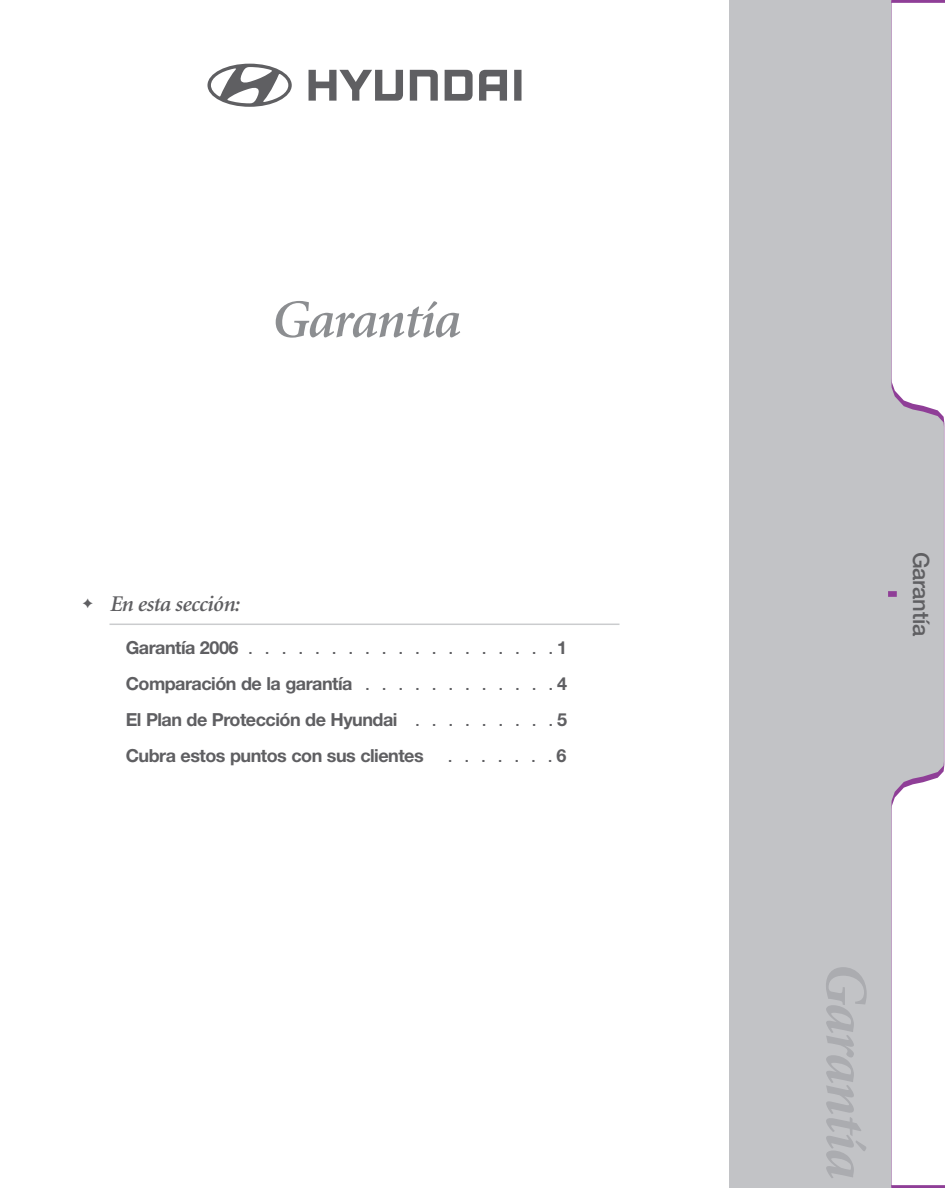
<style>
.page{position:relative;width:945px;height:1188px;background:#fff}
.page>*{position:absolute;margin:0;border:0;box-sizing:border-box;transform-origin:0 0}
.t1{font:italic 700 60px "Minion";color:#abacb0}
.t2{font:italic 600 54px "Minion";letter-spacing:-.025em;color:#8c8e91}
.t3{font:italic 600 22.5px "Minion";letter-spacing:-.025em;color:#5f5f62}
.t4{font:500 22.5px "Helvetica Neue";letter-spacing:-.015em;color:#5f5f62}
.t5{font:700 18px/36.2px "Helvetica Neue";letter-spacing:-.03em;color:#5f5f62;text-align:justify}
.t6{font:500 15px "Helvetica Neue";color:#5f5f62}
.s1{font-weight:700;font-size:18px}
.s2{font-weight:500;font-size:15px}
</style>
<div class="page">
<div style="left:729px;top:0;width:216px;height:1188px;background:#c2c3c6"></div>
<svg style="left:891px;top:0;width:54px;height:1188px"></svg>
<svg style="left:888px;top:593px;width:9px;height:2px"></svg>
<svg style="left:207px;top:64px;width:315px;height:43px"></svg>
<hr style="left:110px;top:624px;width:510px;height:1px;background:#cbccce">
<h2 class="t2" style="left:270px;top:298px;width:190px">Garantía</h2>
<p class="t3" style="left:82px;top:595px;width:159px">✦ En esta sección:</p>
<p class="t6" style="left:126px;top:643px;width:443px"><span class="s1">Garantía 2006</span> . . . . . . . . . . . . . . . . . . . <span class="s1">1</span></p>
<p class="t5" style="left:126px;top:667px;width:443px">Comparación de la garantía <span class="s2">. . . . . . . . . . . .</span> 4<br>El Plan de Protección de Hyundai <span class="s2">. . . . . . . . .</span> 5<br>Cubra estos puntos con sus clientes</p>
<p class="t6" style="left:448px;top:751px;width:120px">. . . . . . . <span class="s1">6</span></p>
<p class="t4" style="left:929px;top:552px;width:85px;rotate:90deg">Garantía</p>
<h1 class="t1" style="left:869px;top:961px;width:219px;rotate:90deg">Garantía</h1>
</div>
